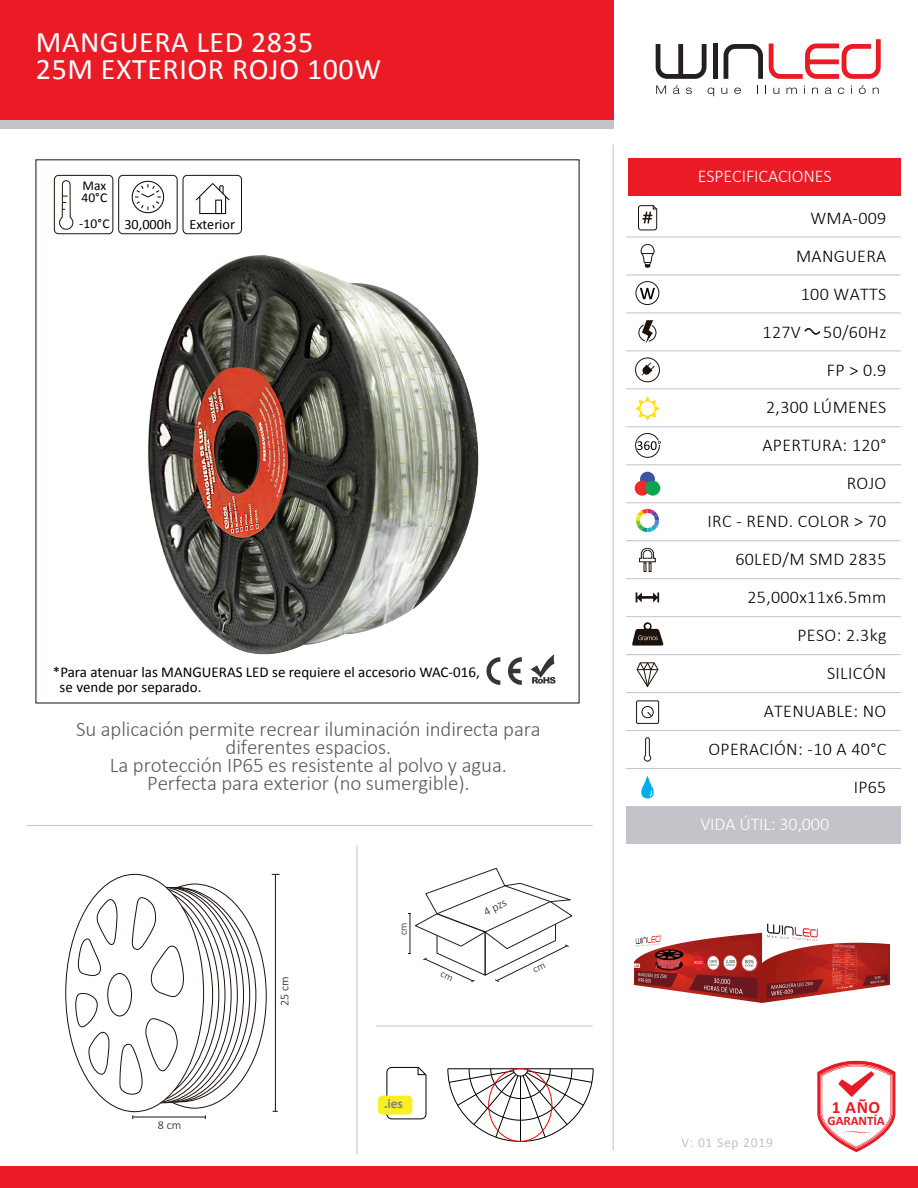
<style>
.page{position:relative;width:918px;height:1188px;background:#fff}
.page>*{position:absolute;margin:0;border:0;box-sizing:border-box;transform-origin:0 0}
.t1{font:30px/27px "Calibri";letter-spacing:.02em;color:#fff}
.t2{font:300 21px/18px "Calibri";letter-spacing:-.005em;color:#5b5b5f;text-align:center}
.t3{font:300 18px/38px "Calibri";letter-spacing:.02em;color:#000;text-align:right}
.t4{font:300 18px "Calibri";letter-spacing:-.005em;color:#fff}
.t5{font:700 17.25px "Calibri";color:#e81b24}
.t6{font:15px/15px "Calibri";color:#000}
.t7{font:14.25px "Calibri";color:#000}
.t8{font:13.5px "Calibri";letter-spacing:.055em;color:#c1c2c8}
.t9{font:13.5px/12px "Calibri";color:#000}
.t10{font:700 13.5px "Calibri";color:#7e8181}
.t11{font:700 12.9px "Calibri";letter-spacing:-.005em;color:#e81b24}
.t12{font:300 12px "Calibri";color:#1d110c}
.t13{font:300 12px "Calibri";color:#211e1e}
.t14{font:300 10.5px "Calibri";color:#211e1e}
.s1{font-size:13.5px}
</style>
<div class="page">
<div style="left:626px;top:807px;width:275px;height:37px;background:#c3c4ca"></div>
<div style="left:629px;top:158px;width:272px;height:38px;background:#ea1b24"></div>
<div style="left:0;top:120px;width:613px;height:9px;background:#c3c4ca"></div>
<div style="left:0;top:0;width:613px;height:120px;background:#ea1b24"></div>
<div style="left:0;top:1167px;width:918px;height:21px;background:#ea1b24"></div>
<hr style="left:357px;top:845px;width:1px;height:309px;background:#c3c4ca">
<hr style="left:626px;top:806px;width:275px;height:1px;background:#c3c4ca">
<hr style="left:626px;top:768px;width:275px;height:1px;background:#c3c4ca">
<hr style="left:626px;top:730px;width:275px;height:1px;background:#c3c4ca">
<hr style="left:626px;top:692px;width:275px;height:1px;background:#c3c4ca">
<hr style="left:626px;top:654px;width:275px;height:1px;background:#c3c4ca">
<hr style="left:626px;top:616px;width:275px;height:1px;background:#c3c4ca">
<hr style="left:626px;top:578px;width:275px;height:1px;background:#c3c4ca">
<hr style="left:626px;top:540px;width:275px;height:1px;background:#c3c4ca">
<hr style="left:626px;top:502px;width:275px;height:1px;background:#c3c4ca">
<hr style="left:626px;top:464px;width:275px;height:1px;background:#c3c4ca">
<hr style="left:626px;top:426px;width:275px;height:1px;background:#c3c4ca">
<hr style="left:626px;top:388px;width:275px;height:1px;background:#c3c4ca">
<hr style="left:626px;top:350px;width:275px;height:1px;background:#c3c4ca">
<hr style="left:626px;top:313px;width:275px;height:1px;background:#c3c4ca">
<hr style="left:626px;top:275px;width:275px;height:1px;background:#c3c4ca">
<hr style="left:626px;top:237px;width:275px;height:1px;background:#c3c4ca">
<hr style="left:613px;top:145px;width:1px;height:1006px;background:#c3c4ca">
<hr style="left:26px;top:825px;width:567px;height:1px;background:#c3c4ca">
<hr style="left:376px;top:1026px;width:217px;height:1px;background:#c3c4ca">
<svg style="left:386px;top:1066px;width:41px;height:54px"></svg>
<div style="left:378px;top:1096px;width:34px;height:19px;background:#f8ee23;border-radius:4px"></div>
<svg style="left:656px;top:44px;width:51px;height:35px"></svg>
<div style="left:713px;top:43px;width:5px;height:36px;background:#241e1f"></div>
<svg style="left:724px;top:44px;width:39px;height:35px"></svg>
<svg style="left:769px;top:39px;width:112px;height:40px"></svg>
<svg style="left:656px;top:86px;width:10px;height:8px"></svg>
<svg style="left:673px;top:85px;width:7px;height:9px"></svg>
<svg style="left:686px;top:88px;width:6px;height:6px"></svg>
<svg style="left:708px;top:88px;width:6px;height:8px"></svg>
<svg style="left:721px;top:88px;width:6px;height:6px"></svg>
<svg style="left:734px;top:88px;width:7px;height:6px"></svg>
<svg style="left:773px;top:88px;width:6px;height:6px"></svg>
<svg style="left:787px;top:88px;width:10px;height:6px"></svg>
<svg style="left:812px;top:88px;width:6px;height:6px"></svg>
<svg style="left:825px;top:88px;width:7px;height:6px"></svg>
<svg style="left:838px;top:88px;width:6px;height:6px"></svg>
<svg style="left:859px;top:85px;width:7px;height:9px"></svg>
<svg style="left:873px;top:88px;width:6px;height:6px"></svg>
<svg style="left:447px;top:1068px;width:147px;height:74px"></svg>
<div style="left:488px;top:1068px;width:64px;height:74px;border:1px solid #fe0101;border-radius:50%"></div>
<svg style="left:544px;top:654px;width:12px;height:30px"></svg>
<div style="left:54px;top:175px;width:59px;height:59px;border:1px solid #1d110c;border-radius:4px"></div>
<svg style="left:59px;top:180px;width:14px;height:50px"></svg>
<div style="left:118px;top:175px;width:60px;height:59px;border:1px solid #1d110c;border-radius:4px"></div>
<div style="left:132px;top:181px;width:32px;height:32px;border:1px solid #000;border-radius:50%"></div>
<svg style="left:135px;top:184px;width:26px;height:26px"></svg>
<div style="left:183px;top:175px;width:59px;height:59px;border:1px solid #1d110c;border-radius:4px"></div>
<div style="left:200px;top:196px;width:26px;height:18px;border:1px solid #000"></div>
<div style="left:216px;top:200px;width:6px;height:14px;border:1px solid #000"></div>
<svg style="left:196px;top:183px;width:34px;height:18px"></svg>
<svg style="left:638px;top:205px;width:19px;height:26px"></svg>
<svg style="left:641px;top:244px;width:13px;height:24px"></svg>
<div style="left:636px;top:281px;width:23px;height:24px;border:1px solid #1d110c;border-radius:50%"></div>
<svg style="left:640px;top:288px;width:15px;height:11px"></svg>
<svg style="left:639px;top:320px;width:17px;height:24px"></svg>
<div style="left:635px;top:358px;width:25px;height:24px;border:1px solid #1d110c;border-radius:50%"></div>
<svg style="left:642px;top:362px;width:13px;height:14px"></svg>
<svg style="left:635px;top:396px;width:25px;height:25px"></svg>
<svg style="left:635px;top:433px;width:26px;height:25px"></svg>
<div style="left:640px;top:472px;width:15px;height:15px;background:#3a53a4;border-radius:50%"></div>
<div style="left:635px;top:481px;width:15px;height:15px;background:#ee2a2d;border-radius:50%"></div>
<div style="left:645px;top:481px;width:15px;height:15px;background:#0ba450;border-radius:50%"></div>
<svg style="left:635px;top:508px;width:25px;height:25px"></svg>
<svg style="left:639px;top:548px;width:17px;height:24px"></svg>
<svg style="left:636px;top:592px;width:23px;height:10px"></svg>
<svg style="left:632px;top:622px;width:32px;height:24px"></svg>
<svg style="left:637px;top:662px;width:21px;height:25px"></svg>
<div style="left:636px;top:701px;width:23px;height:23px;border:1px solid #1d110c"></div>
<div style="left:642px;top:706px;width:11px;height:12px;border:1px solid #1d110c;border-radius:50%"></div>
<svg style="left:647px;top:712px;width:5px;height:5px"></svg>
<svg style="left:644px;top:737px;width:7px;height:25px"></svg>
<svg style="left:641px;top:775px;width:13px;height:23px"></svg>
<img style="left:69px;top:231px;width:475px;height:473px">
<svg style="left:804px;top:328px;width:16px;height:7px"></svg>
<img style="left:635px;top:923px;width:255px;height:79px">
<svg style="left:75px;top:884px;width:192px;height:225px"></svg>
<hr style="left:133px;top:1117px;width:72px;height:1px;background:#1d110c">
<hr style="left:275px;top:874px;width:1px;height:237px;background:#1d110c">
<svg style="left:817px;top:1061px;width:79px;height:91px"></svg>
<svg style="left:409px;top:868px;width:164px;height:114px"></svg>
<h1 class="t1" style="left:36px;top:29px;width:347px">MANGUERA LED 2835<br>25M EXTERIOR ROJO 100W</h1>
<p class="t9" style="left:82px;top:180px;width:27px">Max<br>40°C</p>
<p class="t7" style="left:79px;top:215px;width:94px"><span class="s1">-10°C</span> 30,000h</p>
<p class="t7" style="left:189px;top:215px;width:47px">Exterior</p>
<p class="t6" style="left:60px;top:665px;width:422px;text-indent:-7px">*Para atenuar las MANGUERAS LED se requiere el accesorio WAC-016, se vende por separado.</p>
<p class="t2" style="left:76px;top:720px;width:466px">Su aplicación permite recrear iluminación indirecta para diferentes espacios.<br>La protección IP65 es resistente al polvo y agua.<br>Perfecta para exterior (no sumergible).</p>
<p class="t12" style="left:158px;top:1118px;width:25px">8 cm</p>
<p class="t12" style="left:277px;top:1006px;width:31px;rotate:-90deg">25 cm</p>
<p class="t14" style="left:397px;top:935px;width:14px;rotate:-90deg">cm</p>
<p class="t10" style="left:384px;top:1095px;width:20px">.ies</p>
<p class="t13" style="left:481px;top:906px;width:26px;rotate:-26deg">4 pzs</p>
<p class="t4" style="left:698px;top:165px;width:135px">ESPECIFICACIONES</p>
<p class="t3" style="left:707px;top:198px;width:181px">WMA-009<br>MANGUERA<br>100 WATTS<br>127V 50/60Hz<br>FP &gt; 0.9<br>2,300 LÚMENES<br>APERTURA: 120°<br>ROJO<br>IRC - REND. COLOR &gt; 70<br>60LED/M SMD 2835<br>25,000x11x6.5mm<br>PESO: 2.3kg<br>SILICÓN<br>ATENUABLE: NO<br>OPERACIÓN: -10 A 40°C<br>IP65</p>
<p class="t4" style="left:700px;top:813px;width:130px">VIDA ÚTIL: 30,000</p>
<p class="t8" style="left:681px;top:1134px;width:93px">V: 01 Sep 2019</p>
<p class="t5" style="left:832px;top:1096px;width:50px">1 AÑO</p>
<p class="t11" style="left:828px;top:1112px;width:59px">GARANTÍA</p>
</div>
